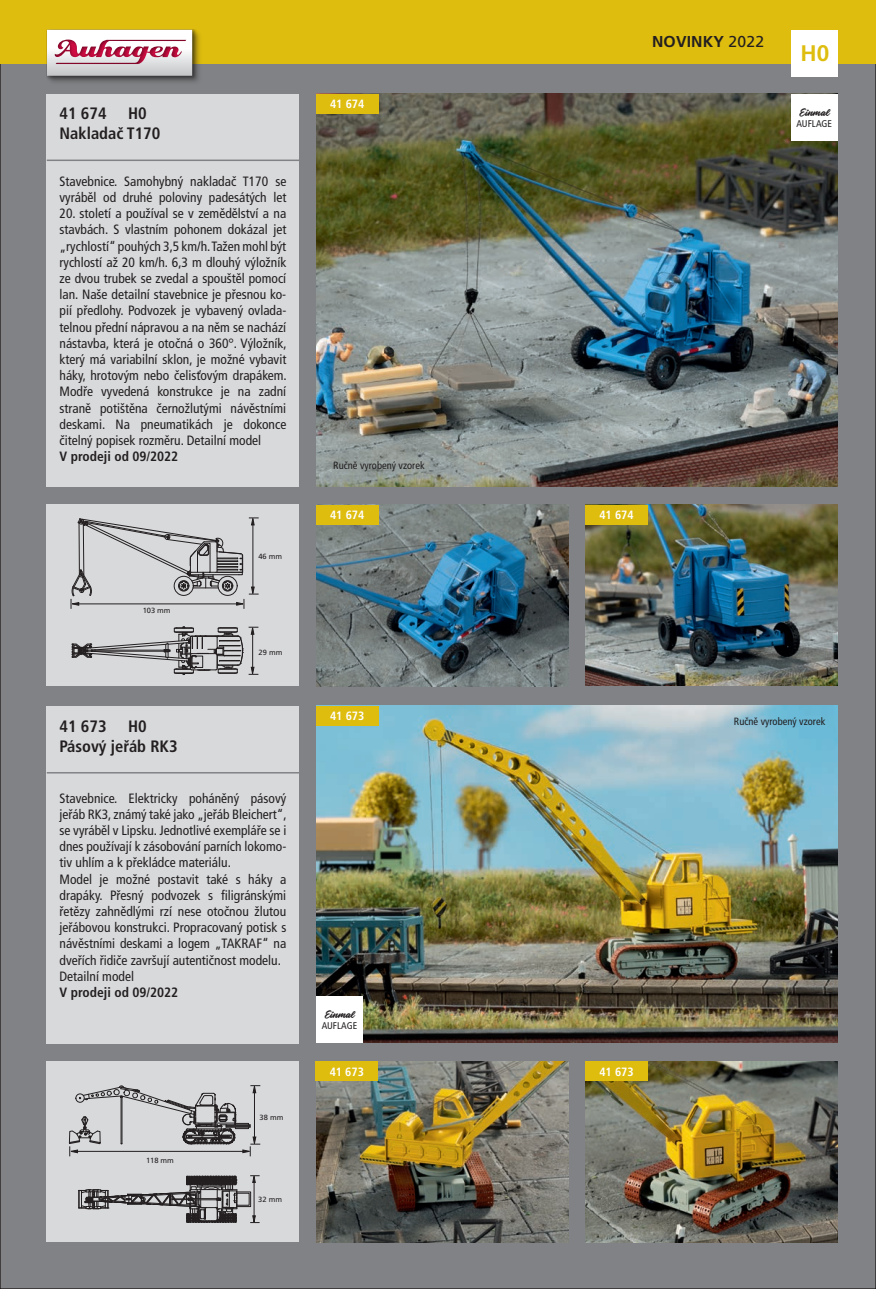
<style>
.page{position:relative;width:876px;height:1289px;background:#fff}
.page>*{position:absolute;margin:0;border:0;box-sizing:border-box;transform-origin:0 0}
.t1{font:700 22.5px "Frutiger LT Com";color:#debd0e}
.t2{font:700 condensed 16.5px/19.8px "Frutiger LT Com";color:#231f20}
.t3{font:700 15.75px "Frutiger LT Com";letter-spacing:.01em;color:#231f20}
.t4{font:condensed 13.5px/16.2px "Frutiger LT Com";color:#231f20}
.t5{font:700 condensed 13.5px "Frutiger LT Com";color:#231f20}
.t6{font:13.5px "Knight Brush";color:#231f20}
.t7{font:700 condensed 12px "Frutiger LT Com";color:#fff}
.t8{font:condensed 10.5px "Frutiger LT Com";color:#231f20}
.t9{font:condensed 9.75px "Frutiger LT Com";letter-spacing:.01em;color:#231f20}
.t10{font:7.5px "Frutiger LT Com";color:#231f20}
.s1{font-weight:400}
</style>
<div class="page">
<div style="left:0;top:0;width:876px;height:1288px;background:#808285"></div>
<div style="left:0;top:0;width:876px;height:64px;background:#debd0e"></div>
<div style="left:47px;top:29px;width:158px;height:59px;background:#231f20;opacity:.37"></div>
<img style="left:47px;top:30px;width:151px;height:51px">
<svg style="left:47px;top:30px;width:145px;height:46px;background:#ddc3cb"></svg>
<div style="left:791px;top:30px;width:47px;height:47px;background:#fff"></div>
<img style="left:316px;top:705px;width:522px;height:337px">
<div style="left:316px;top:706px;width:62px;height:19px;background:#debd0e"></div>
<img style="left:585px;top:1061px;width:253px;height:181px">
<div style="left:585px;top:1061px;width:63px;height:20px;background:#debd0e"></div>
<img style="left:316px;top:1061px;width:252px;height:181px">
<div style="left:316px;top:1061px;width:62px;height:20px;background:#debd0e"></div>
<div style="left:316px;top:995px;width:47px;height:47px;background:#fff"></div>
<img style="left:316px;top:94px;width:522px;height:392px">
<div style="left:316px;top:94px;width:62px;height:20px;background:#debd0e"></div>
<img style="left:585px;top:504px;width:253px;height:181px">
<div style="left:585px;top:504px;width:63px;height:20px;background:#debd0e"></div>
<img style="left:316px;top:504px;width:252px;height:182px">
<div style="left:316px;top:504px;width:62px;height:20px;background:#debd0e"></div>
<div style="left:791px;top:94px;width:47px;height:47px;background:#fff"></div>
<div style="left:47px;top:1061px;width:252px;height:181px;background:#d8d9db"></div>
<svg style="left:69px;top:1085px;width:191px;height:71px"></svg>
<svg style="left:250px;top:1215px;width:10px;height:8px"></svg>
<svg style="left:250px;top:1175px;width:10px;height:7px"></svg>
<hr style="left:254px;top:1181px;width:1px;height:36px;background:#231f20">
<div style="left:237px;top:1192px;width:12px;height:13px;border:1px solid #231f20"></div>
<div style="left:237px;top:1191px;width:14px;height:15px;border:1px solid #231f20"></div>
<svg style="left:78px;top:1175px;width:160px;height:48px"></svg>
<div style="left:47px;top:504px;width:252px;height:182px;background:#d8d9db"></div>
<svg style="left:71px;top:517px;width:188px;height:92px"></svg>
<hr style="left:76px;top:603px;width:162px;height:1px;background:#231f20">
<svg style="left:72px;top:626px;width:186px;height:49px"></svg>
<hr style="left:252px;top:632px;width:1px;height:38px;background:#231f20">
<div style="left:47px;top:94px;width:252px;height:392px;background:#d8d9db"></div>
<hr style="left:47px;top:159px;width:252px;height:2px;background:#808285">
<div style="left:47px;top:706px;width:252px;height:337px;background:#d8d9db"></div>
<hr style="left:47px;top:772px;width:252px;height:1px;background:#808285">
<p class="t2" style="left:60px;top:104px;width:102px;text-indent:69px">H0<br>Nakladač T170</p>
<p class="t4" style="left:60px;top:173px;width:228px">Stavebnice. Samohybný nakladač T170 se vyráběl od druhé poloviny padesátých let</p>
<p class="t4" style="left:60px;top:205px;width:229px;text-align:justify">20. století a používal se v zemědělství a na stavbách. S vlastním pohonem dokázal jet „rychlostí“ pouhých 3,5 km/h. Tažen mohl být rychlostí až 20 km/h. 6,3 m dlouhý výložník ze dvou trubek se zvedal a spouštěl pomocí lan. Naše detailní stavebnice je přesnou ko&shy;pií předlohy. Podvozek je vybavený ovlada&shy;telnou přední nápravou a na něm se nachází nástavba, která je otočná o 360°. Výložník, který má variabilní sklon, je možné vybavit háky, hrotovým nebo čelisťovým drapákem.<br>Modře vyvedená konstrukce je na zadní straně potištěna černožlutými návěstními deskami. Na pneumatikách je dokonce čitelný popisek rozměru. Detailní model</p>
<p class="t5" style="left:60px;top:448px;width:120px">V prodeji od 09/2022</p>
<p class="t2" style="left:60px;top:104px;width:49px">41 674</p>
<p class="t10" style="left:143px;top:606px;width:29px">103 mm</p>
<p class="t10" style="left:258px;top:552px;width:25px">46 mm</p>
<p class="t10" style="left:259px;top:647px;width:25px">29 mm</p>
<p class="t2" style="left:60px;top:716px;width:120px;text-indent:69px">H0<br>Pásový jeřáb RK3</p>
<p class="t4" style="left:60px;top:789px;width:229px">Stavebnice. Elektricky poháněný pásový jeřáb RK3, známý také jako „jeřáb Bleichert“, se vyráběl v Lipsku. Jednotlivé exempláře se i dnes používají k zásobování parních lokomo&shy;tiv uhlím a k překládce materiálu.<br>Model je možné postavit také s háky a drapáky. Přesný podvozek s filigránskými řetězy zahnědlými rzí nese otočnou žlutou jeřábovou konstrukci. Propracovaný potisk s návěstními deskami a logem „TAKRAF“ na dveřích řidiče završují autentičnost modelu.<br>Detailní model</p>
<p class="t5" style="left:60px;top:984px;width:120px">V prodeji od 09/2022</p>
<p class="t2" style="left:60px;top:716px;width:49px">41 673</p>
<p class="t10" style="left:146px;top:1155px;width:29px">118 mm</p>
<p class="t10" style="left:260px;top:1112px;width:25px">38 mm</p>
<p class="t10" style="left:258px;top:1195px;width:25px">32 mm</p>
<p class="t7" style="left:330px;top:97px;width:36px">41 674</p>
<p class="t3" style="left:652px;top:32px;width:114px">NOVINKY <span class="s1">2022</span></p>
<h1 class="t1" style="left:800px;top:40px;width:30px">H0</h1>
<p class="t6" style="left:799px;top:105px;width:32px">Einmal</p>
<p class="t9" style="left:796px;top:118px;width:37px">AUFLAGE</p>
<p class="t8" style="left:333px;top:459px;width:93px">Ručně vyrobený vzorek</p>
<p class="t7" style="left:330px;top:508px;width:36px">41 674</p>
<p class="t7" style="left:599px;top:508px;width:36px">41 674</p>
<p class="t7" style="left:330px;top:709px;width:36px">41 673</p>
<p class="t8" style="left:734px;top:715px;width:93px">Ručně vyrobený vzorek</p>
<p class="t6" style="left:324px;top:1006px;width:32px">Einmal</p>
<p class="t9" style="left:322px;top:1019px;width:37px">AUFLAGE</p>
<p class="t7" style="left:330px;top:1064px;width:36px">41 673</p>
<p class="t7" style="left:599px;top:1064px;width:36px">41 673</p>
</div>
